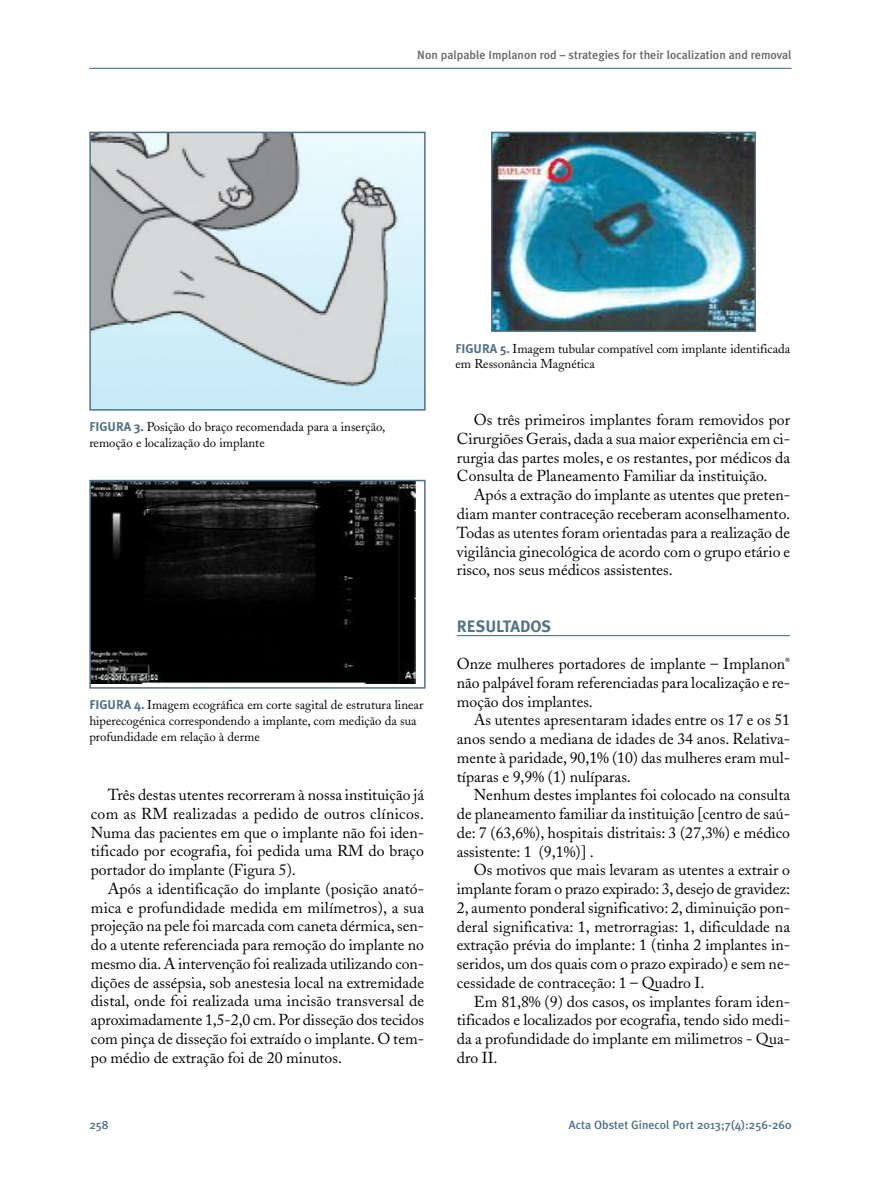
<style>
.page{position:relative;width:881px;height:1191px;background:#fff}
.page>*{position:absolute;margin:0;border:0;box-sizing:border-box;transform-origin:0 0}
.t1{font:700 16.5px "Meta Plus";color:#517287}
.t2{font:15.75px/18.8px "Adobe Caslon";color:#000;text-align:justify}
.t3{font:12.75px/15.8px "Adobe Caslon";color:#000}
.t4{font:500 12px "Meta Plus";color:#666}
.t5{font:500 12px "Meta Plus";color:#517287}
.s1{font-family:"Meta Plus";font-weight:700;color:#517287}
</style>
<div class="page">
<hr style="left:89px;top:68px;width:702px;height:1px;background:#517287">
<hr style="left:456px;top:635px;width:333px;height:1px;background:#517287">
<img style="left:92px;top:135px;width:330px;height:273px">
<div style="left:89px;top:132px;width:336px;height:279px;border:2px solid #517287"></div>
<img style="left:92px;top:483px;width:323px;height:201px">
<div style="left:89px;top:480px;width:336px;height:208px;border:2px solid #517287"></div>
<svg style="left:134px;top:499px;width:216px;height:31px;background:#181818"></svg>
<img style="left:494px;top:135px;width:258px;height:194px">
<div style="left:491px;top:132px;width:264px;height:200px;border:2px solid #517287"></div>
<p class="t4" style="left:417px;top:48px;width:375px">Non palpable Implanon rod – strategies for their localization and removal</p>
<p class="t3" style="left:89px;top:420px;width:297px"><span class="s1">FIGURA 3.</span> Posição do braço recomendada para a inserção, remoção e localização do implante</p>
<p class="t3" style="left:89px;top:698px;width:335px"><span class="s1">FIGURA 4.</span> Imagem ecográfica em corte sagital de estrutura linear hiperecogénica correspondendo a implante, com medição da sua profundidade em relação à derme</p>
<p class="t2" style="left:91px;top:787px;width:334px;text-indent:17px">Três destas utentes recorreram à nossa instituição já com as RM realizadas a pedido de outros clínicos.<br>Numa das pacientes em que o implante não foi iden&shy;tificado por ecografia, foi pedida uma RM do braço portador do implante (Figura 5).</p>
<p class="t2" style="left:91px;top:881px;width:334px;text-indent:17px">Após a identificação do implante (posição anató&shy;mica e profundidade medida em milímetros), a sua projeção na pele foi marcada com caneta dérmica,sen&shy;do a utente referenciada para remoção do implante no mesmo dia.A intervenção foi realizada utilizando con&shy;dições de assépsia, sob anestesia local na extremidade distal, onde foi realizada uma incisão transversal de aproximadamente 1,5-2,0 cm.Por disseção dos tecidos com pinça de disseção foi extraído o implante. O tem&shy;po médio de extração foi de 20 minutos.</p>
<p class="t3" style="left:455px;top:342px;width:336px"><span class="s1">FIGURA 5.</span> Imagem tubular compatível com implante identificada em Ressonância Magnética</p>
<p class="t2" style="left:456px;top:412px;width:334px;text-indent:17px">Os três primeiros implantes foram removidos por Cirurgiões Gerais, dada a sua maior experiência em ci&shy;rurgia das partes moles, e os restantes, por médicos da Consulta de Planeamento Familiar da instituição.</p>
<p class="t2" style="left:456px;top:487px;width:334px;text-indent:17px">Após a extração do implante as utentes que preten&shy;diam manter contraceção receberam aconselhamento.<br>Todas as utentes foram orientadas para a realização de vigilância ginecológica de acordo com o grupo etário e risco, nos seus médicos assistentes.</p>
<p class="t1" style="left:456px;top:616px;width:96px">RESULTADOS</p>
<p class="t2" style="left:456px;top:656px;width:334px">Onze mulheres portadores de implante – Implanon<sup>® </sup>não palpável foram referenciadas para localização e re&shy;moção dos implantes.</p>
<p class="t2" style="left:456px;top:712px;width:334px;text-indent:17px">As utentes apresentaram idades entre os 17 e os 51 anos sendo a mediana de idades de 34 anos. Relativa&shy;mente à paridade, 90,1% (10) das mulheres eram mul&shy;típaras e 9,9% (1) nulíparas.</p>
<p class="t2" style="left:456px;top:787px;width:334px;text-indent:17px">Nenhum destes implantes foi colocado na consulta de planeamento familiar da instituição [centro de saú&shy;de: 7 (63,6%), hospitais distritais: 3 (27,3%) e médico assistente: 1 (9,1%)] .</p>
<p class="t2" style="left:456px;top:862px;width:334px;text-indent:17px">Os motivos que mais levaram as utentes a extrair o implante foram o prazo expirado: 3, desejo de gravidez:<br>2, aumento ponderal significativo: 2, diminuição pon&shy;deral significativa: 1, metrorragias: 1, dificuldade na extração prévia do implante: 1 (tinha 2 implantes in&shy;seridos, um dos quais com o prazo expirado) e sem ne&shy;cessidade de contraceção: 1 – Quadro I.</p>
<p class="t2" style="left:456px;top:993px;width:334px;text-indent:17px">Em 81,8% (9) dos casos, os implantes foram iden&shy;tificados e localizados por ecografia, tendo sido medi&shy;da a profundidade do implante em milimetros - Qua&shy;dro II.</p>
<p class="t5" style="left:89px;top:1117px;width:21px">258</p>
<p class="t5" style="left:568px;top:1117px;width:224px">Acta Obstet Ginecol Port 2013;7(4):256-260</p>
</div>
